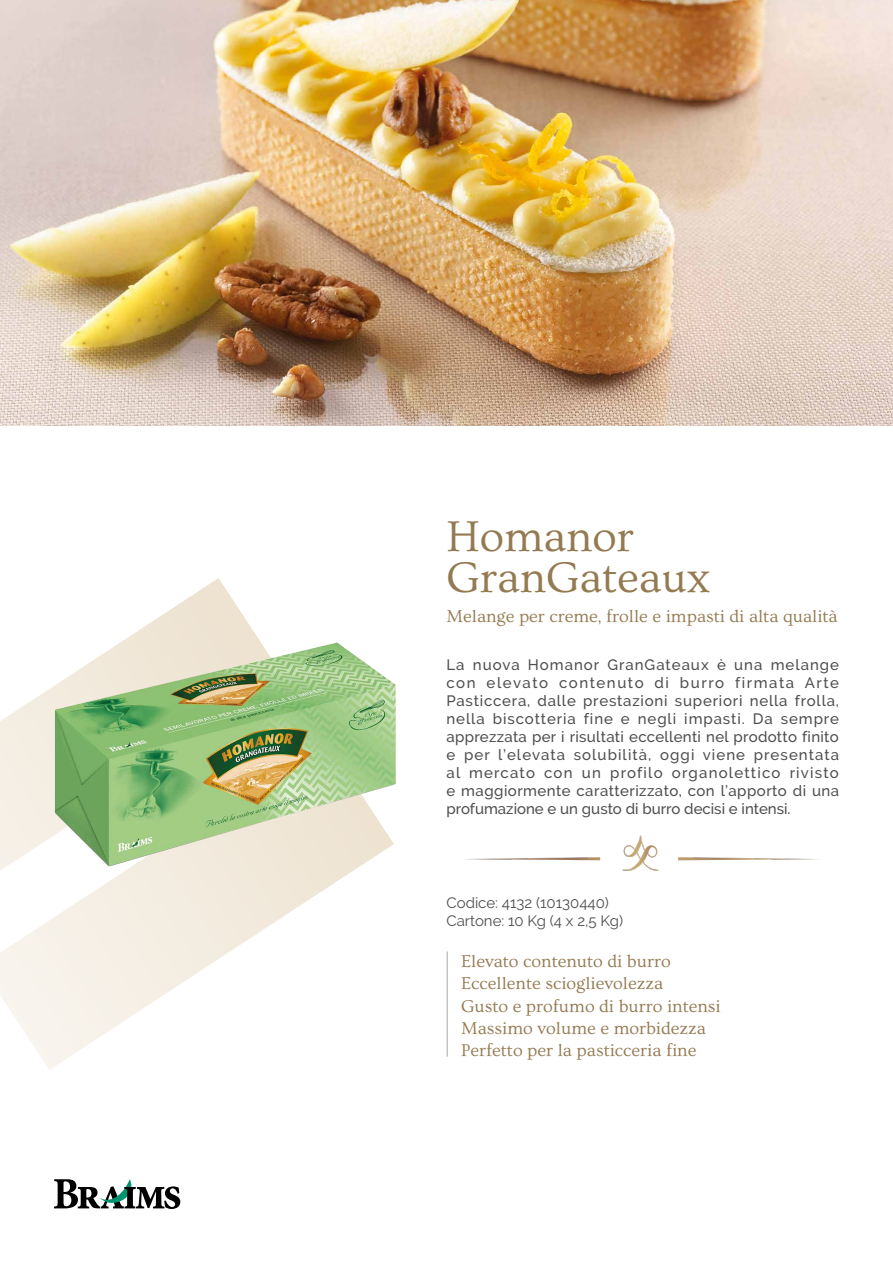
<style>
.page{position:relative;width:893px;height:1263px;background:#fff}
.page>*{position:absolute;margin:0;border:0;box-sizing:border-box;transform-origin:0 0}
.t1{font:45px/40.5px "Ovo";color:#947a51}
.t2{font:18px/22.2px "Ovo";color:#947a51}
.t3{font:500 15px/18px "Raleway";color:#4e4e50;text-align:justify}
.t4{font:15px/18px "Raleway";color:#4e4e50}
</style>
<div class="page">
<svg style="left:0;top:866px;width:360px;height:204px"></svg>
<svg style="left:0;top:578px;width:287px;height:330px"></svg>
<svg style="left:54px;top:1179px;width:126px;height:30px"></svg>
<img style="left:0;top:0;width:893px;height:425px">
<hr style="left:446px;top:951px;width:2px;height:106px;background:#c3c4c4">
<img style="left:54px;top:642px;width:342px;height:224px">
<img style="left:465px;top:835px;width:353px;height:36px">
<h1 class="t1" style="left:446px;top:517px;width:265px">Homanor<br>GranGateaux</h1>
<p class="t2" style="left:446px;top:606px;width:393px">Melange per creme, frolle e impasti di alta qualità</p>
<p class="t3" style="left:446px;top:655px;width:394px">La nuova Homanor GranGateaux è una melange con elevato contenuto di burro firmata Arte Pasticcera, dalle prestazioni superiori nella frolla, nella biscotteria fine e negli impasti. Da sempre apprezzata per i risultati eccellenti nel prodotto finito e per l’elevata solubilità, oggi viene presentata al mercato con un profilo organolettico rivisto e maggiormente caratterizzato, con l’apporto di una profumazione e un gusto di burro decisi e intensi.</p>
<p class="t4" style="left:446px;top:894px;width:178px">Codice: 4132 (10130440)<br>Cartone: 10 Kg (4 x 2,5 Kg)</p>
<p class="t2" style="left:461px;top:950px;width:261px">Elevato contenuto di burro<br>Eccellente scioglievolezza<br>Gusto e profumo di burro intensi<br>Massimo volume e morbidezza<br>Perfetto per la pasticceria fine</p>
</div>
